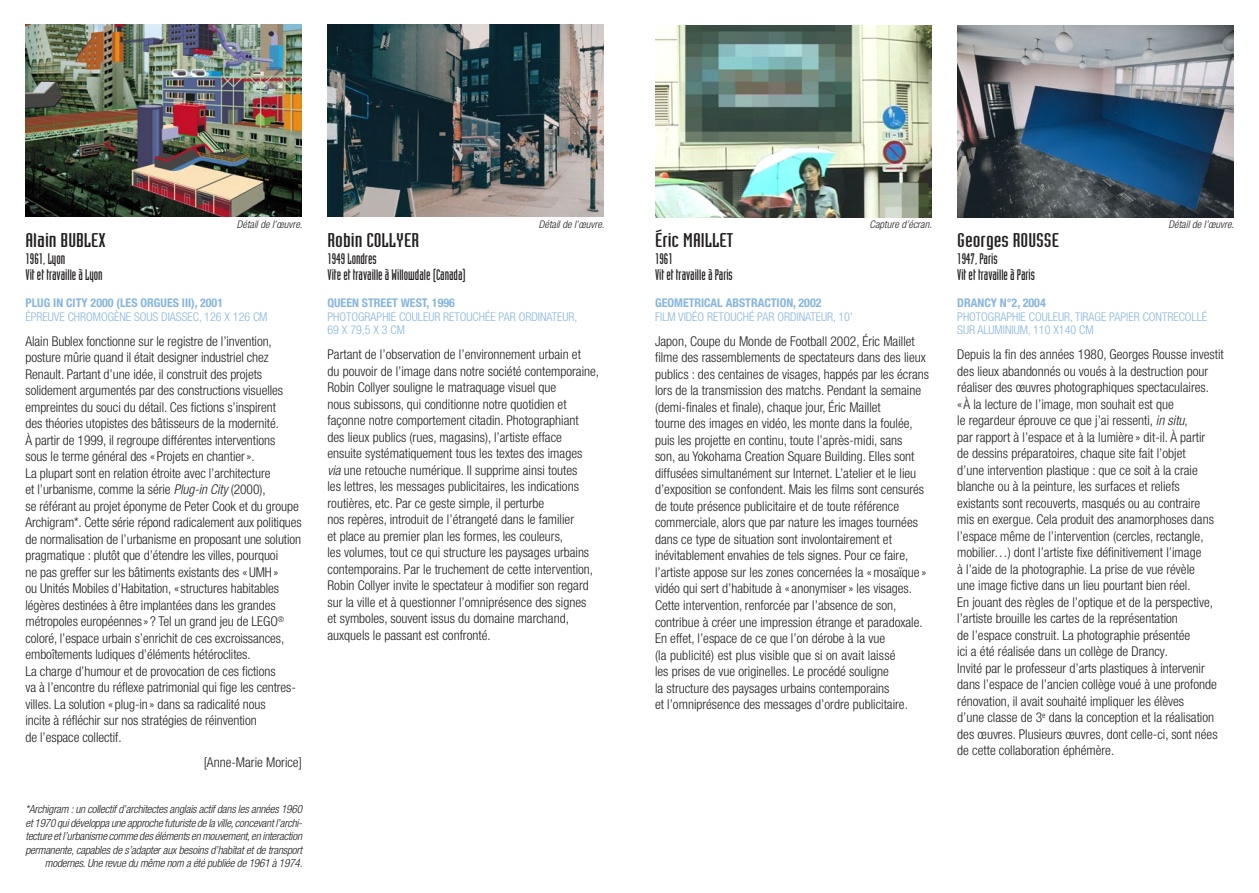
<style>
.page{position:relative;width:1259px;height:893px;background:#fff}
.page>*{position:absolute;margin:0;border:0;box-sizing:border-box;transform-origin:0 0}
.oeuvres_ARTISTES{font:19.5px "Industria LT Std Solid";color:#231f20;scale:1.35 1}
.oeuvres_DATE{font:15px "Industria LT Std Solid";color:#231f20}
.oeuvres_TEXTES{font:300 condensed 13.5px/16.5px "Helvetica Neue LT Pro";color:#231f20}
.oeuvres_LISTE{font:300 condensed 12px/13.5px "Helvetica Neue LT Pro";color:#86b6de}
.oeuvres_LISTE-2{font:700 condensed 12px "Helvetica Neue LT Pro";color:#86b6de}
.t1{font:italic 300 condensed 11.25px/13.5px "Helvetica Neue LT Pro";letter-spacing:-.015em;color:#231f20;text-align:right}
.commentaire_photo{font:italic 300 condensed 10.5px "Helvetica Neue LT Pro";color:#231f20}
.s1{font-style:italic}
</style>
<div class="page">
<img style="left:26px;top:24px;width:276px;height:192px">
<img style="left:327px;top:24px;width:277px;height:192px">
<img style="left:655px;top:26px;width:276px;height:191px">
<img style="left:957px;top:26px;width:276px;height:191px">
<p class="commentaire_photo" style="left:237px;top:218px;width:67px">Détail de l’œuvre.</p>
<p class="oeuvres_ARTISTES" style="left:26px;top:230px;width:61px">Alain BUBLEX</p>
<p class="oeuvres_DATE" style="left:26px;top:250px;width:41px">1961, Lyon</p>
<p class="oeuvres_DATE" style="left:26px;top:267px;width:79px">Vit et travaille à Lyon</p>
<p class="oeuvres_LISTE-2" style="left:26px;top:296px;width:199px">PLUG IN CITY 2000 (LES ORGUES III), 2001</p>
<p class="oeuvres_LISTE" style="left:26px;top:310px;width:243px">ÉPREUVE CHROMOGÈNE SOUS DIASSEC, 126 X 126 CM</p>
<p class="oeuvres_TEXTES" style="left:26px;top:333px;width:278px">Alain Bublex fonctionne sur le registre de l’invention, posture mûrie quand il était designer industriel chez Renault. Partant d’une idée, il construit des projets solidement argumentés par des constructions visuelles empreintes du souci du détail. Ces fictions s’inspirent<br>des théories utopistes des bâtisseurs de la modernité.<br>À partir de 1999, il regroupe différentes interventions<br>sous le terme général des «Projets en chantier».<br>La plupart sont en relation étroite avec l’architecture<br>et l’urbanisme, comme la série <span class="s1">Plug-in City</span> (2000),<br>se référant au projet éponyme de Peter Cook et du groupe Archigram*. Cette série répond radicalement aux politiques de normalisation de l’urbanisme en proposant une solution pragmatique : plutôt que d’étendre les villes, pourquoi<br>ne pas greffer sur les bâtiments existants des «UMH»<br>ou Unités Mobiles d’Habitation, «structures habitables légères destinées à être implantées dans les grandes métropoles européennes» ? Tel un grand jeu de LEGO<sup>® </sup>coloré, l’espace urbain s’enrichit de ces excroissances, emboîtements ludiques d’éléments hétéroclites.<br>La charge d’humour et de provocation de ces fictions<br>va à l’encontre du réflexe patrimonial qui fige les centres&shy;villes. La solution « plug-in » dans sa radicalité nous<br>incite à réfléchir sur nos stratégies de réinvention<br>de l’espace collectif.</p>
<p class="oeuvres_TEXTES" style="left:204px;top:754px;width:100px">[Anne-Marie Morice]</p>
<p class="t1" style="left:26px;top:803px;width:278px">*Archigram : un collectif d’architectes anglais actif dans les années 1960 et 1970 qui développa une approche futuriste de la ville, concevant l’archi&shy;tecture et l’urbanisme comme des éléments en mouvement, en interaction permanente, capables de s’adapter aux besoins d’habitat et de transport modernes. Une revue du même nom a été publiée de 1961 à 1974.</p>
<p class="commentaire_photo" style="left:539px;top:218px;width:67px">Détail de l’œuvre.</p>
<p class="oeuvres_ARTISTES" style="left:327px;top:230px;width:69px">Robin COLLYER</p>
<p class="oeuvres_DATE" style="left:327px;top:250px;width:51px">1949 Londres</p>
<p class="oeuvres_DATE" style="left:327px;top:267px;width:140px">Vite et travaille à Willowdale (Canada)</p>
<p class="oeuvres_LISTE-2" style="left:327px;top:296px;width:129px">QUEEN STREET WEST, 1996</p>
<p class="oeuvres_LISTE" style="left:327px;top:310px;width:251px">PHOTOGRAPHIE COULEUR RETOUCHÉE PAR ORDINATEUR,<br>69 X 79,5 X 3 CM</p>
<p class="oeuvres_TEXTES" style="left:327px;top:346px;width:273px">Partant de l’observation de l’environnement urbain et<br>du pouvoir de l’image dans notre société contemporaine, Robin Collyer souligne le matraquage visuel que<br>nous subissons, qui conditionne notre quotidien et façonne notre comportement citadin. Photographiant<br>des lieux publics (rues, magasins), l’artiste efface ensuite systématiquement tous les textes des images<br><span class="s1">via</span> une retouche numérique. Il supprime ainsi toutes<br>les lettres, les messages publicitaires, les indications routières, etc. Par ce geste simple, il perturbe<br>nos repères, introduit de l’étrangeté dans le familier<br>et place au premier plan les formes, les couleurs,<br>les volumes, tout ce qui structure les paysages urbains contemporains. Par le truchement de cette intervention, Robin Collyer invite le spectateur à modifier son regard sur la ville et à questionner l’omniprésence des signes<br>et symboles, souvent issus du domaine marchand, auxquels le passant est confronté.</p>
<p class="commentaire_photo" style="left:869px;top:218px;width:64px">Capture d’écran.</p>
<p class="oeuvres_ARTISTES" style="left:655px;top:230px;width:59px">Éric MAILLET</p>
<p class="oeuvres_DATE" style="left:655px;top:250px;width:19px">1961</p>
<p class="oeuvres_DATE" style="left:655px;top:267px;width:79px">Vit et travaille à Paris</p>
<p class="oeuvres_LISTE-2" style="left:655px;top:296px;width:168px">GEOMETRICAL ABSTRACTION, 2002</p>
<p class="oeuvres_LISTE" style="left:655px;top:310px;width:199px">FILM VIDÉO RETOUCHÉ PAR ORDINATEUR, 10’</p>
<p class="oeuvres_TEXTES" style="left:655px;top:333px;width:276px">Japon, Coupe du Monde de Football 2002, Éric Maillet filme des rassemblements de spectateurs dans des lieux publics : des centaines de visages, happés par les écrans lors de la transmission des matchs. Pendant la semaine (demi-finales et finale), chaque jour, Éric Maillet<br>tourne des images en vidéo, les monte dans la foulée, puis les projette en continu, toute l’après-midi, sans<br>son, au Yokohama Creation Square Building. Elles sont diffusées simultanément sur Internet. L’atelier et le lieu d’exposition se confondent. Mais les films sont censurés de toute présence publicitaire et de toute référence commerciale, alors que par nature les images tournées dans ce type de situation sont involontairement et inévitablement envahies de tels signes. Pour ce faire, l’artiste appose sur les zones concernées la «mosaïque » vidéo qui sert d’habitude à « anonymiser» les visages.<br>Cette intervention, renforcée par l’absence de son, contribue à créer une impression étrange et paradoxale.<br>En effet, l’espace de ce que l’on dérobe à la vue<br>(la publicité) est plus visible que si on avait laissé<br>les prises de vue originelles. Le procédé souligne<br>la structure des paysages urbains contemporains<br>et l’omniprésence des messages d’ordre publicitaire.</p>
<p class="commentaire_photo" style="left:1168px;top:218px;width:67px">Détail de l’œuvre.</p>
<p class="oeuvres_ARTISTES" style="left:957px;top:230px;width:77px">Georges ROUSSE</p>
<p class="oeuvres_DATE" style="left:957px;top:250px;width:42px">1947, Paris</p>
<p class="oeuvres_DATE" style="left:957px;top:267px;width:79px">Vit et travaille à Paris</p>
<p class="oeuvres_LISTE-2" style="left:957px;top:296px;width:90px">DRANCY N°2, 2004</p>
<p class="oeuvres_LISTE" style="left:957px;top:310px;width:251px">PHOTOGRAPHIE COULEUR, TIRAGE PAPIER CONTRECOLLÉ<br>SUR ALUMINIUM, 110 X140 CM</p>
<p class="oeuvres_TEXTES" style="left:957px;top:346px;width:268px">Depuis la fin des années 1980, Georges Rousse investit des lieux abandonnés ou voués à la destruction pour réaliser des œuvres photographiques spectaculaires. «À la lecture de l’image, mon souhait est que<br>le regardeur éprouve ce que j’ai ressenti, <span class="s1">in situ</span>,<br>par rapport à l’espace et à la lumière » dit-il. À partir<br>de dessins préparatoires, chaque site fait l’objet<br>d’une intervention plastique : que ce soit à la craie blanche ou à la peinture, les surfaces et reliefs existants sont recouverts, masqués ou au contraire<br>mis en exergue. Cela produit des anamorphoses dans l’espace même de l’intervention (cercles, rectangle, mobilier…) dont l’artiste fixe définitivement l’image<br>à l’aide de la photographie. La prise de vue révèle<br>une image fictive dans un lieu pourtant bien réel.<br>En jouant des règles de l’optique et de la perspective, l’artiste brouille les cartes de la représentation<br>de l’espace construit. La photographie présentée<br>ici a été réalisée dans un collège de Drancy.<br>Invité par le professeur d’arts plastiques à intervenir dans l’espace de l’ancien collège voué à une profonde rénovation, il avait souhaité impliquer les élèves<br>d’une classe de 3<sup>e</sup> dans la conception et la réalisation des œuvres. Plusieurs œuvres, dont celle-ci, sont nées de cette collaboration éphémère.</p>
</div>
